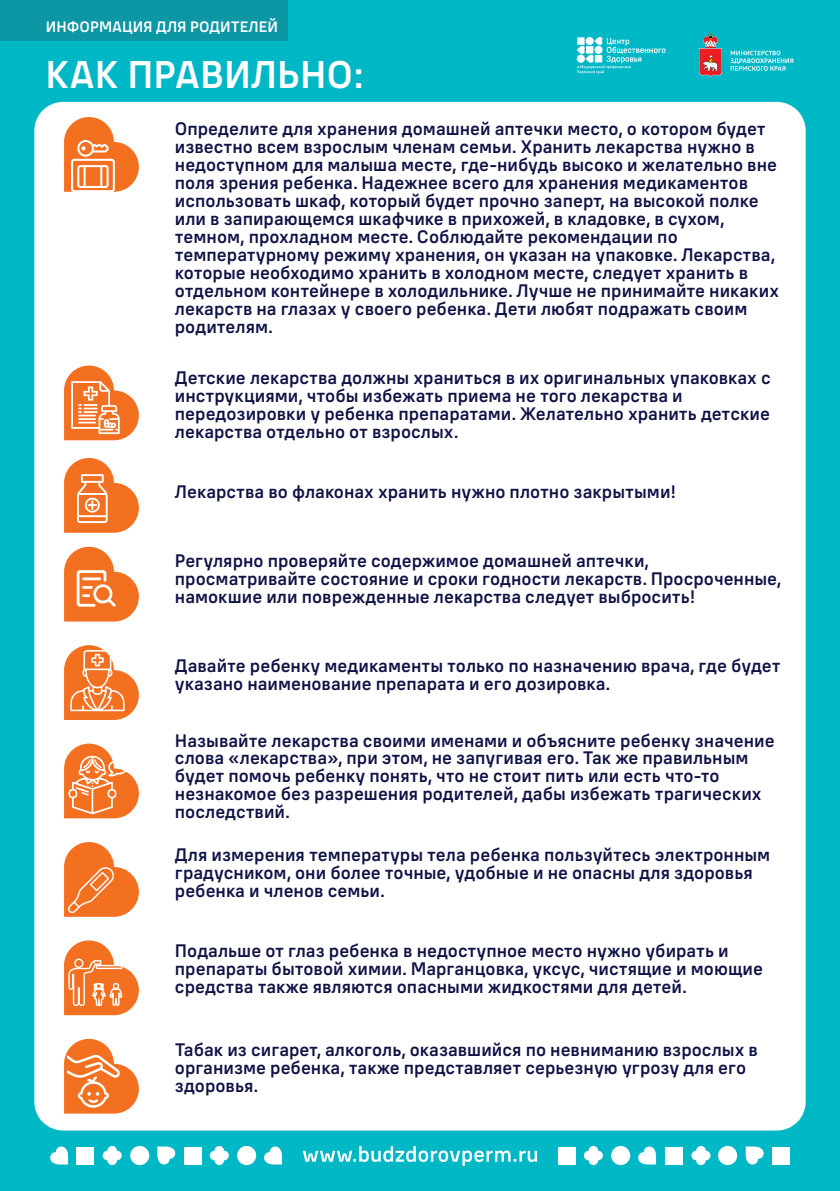
<style>
.page{position:relative;width:840px;height:1191px;background:#fff}
.page>*{position:absolute;margin:0;border:0;box-sizing:border-box;transform-origin:0 0}
.t1{font:500 38.2px "ALS Wagon";color:#fff}
.t2{font:500 18px/18px "ALS Wagon";color:#101345}
.t3{font:500 15px "ALS Wagon";color:#fff}
</style>
<div class="page">
<div style="left:0;top:0;width:839px;height:1191px;background:#00b7c6"></div>
<div style="left:0;top:0;width:288px;height:41px;background:#0d96a3"></div>
<div style="left:77px;top:1146px;width:17px;height:18px;background:#fff"></div>
<svg style="left:50px;top:1146px;width:18px;height:18px"></svg>
<div style="left:130px;top:1146px;width:19px;height:19px;background:#fff;border-radius:50%"></div>
<div style="left:184px;top:1146px;width:17px;height:18px;background:#fff"></div>
<svg style="left:210px;top:1146px;width:19px;height:19px"></svg>
<svg style="left:157px;top:1146px;width:19px;height:19px"></svg>
<svg style="left:103px;top:1146px;width:19px;height:19px"></svg>
<div style="left:772px;top:1146px;width:17px;height:18px;background:#fff"></div>
<div style="left:717px;top:1146px;width:19px;height:19px;background:#fff;border-radius:50%"></div>
<svg style="left:691px;top:1146px;width:19px;height:19px"></svg>
<svg style="left:745px;top:1146px;width:18px;height:19px"></svg>
<div style="left:664px;top:1146px;width:18px;height:18px;background:#fff"></div>
<div style="left:237px;top:1146px;width:19px;height:19px;background:#fff;border-radius:50%"></div>
<svg style="left:264px;top:1146px;width:18px;height:18px"></svg>
<div style="left:610px;top:1146px;width:20px;height:19px;background:#fff;border-radius:50%"></div>
<svg style="left:638px;top:1146px;width:17px;height:18px"></svg>
<div style="left:558px;top:1146px;width:17px;height:18px;background:#fff"></div>
<svg style="left:583px;top:1146px;width:19px;height:19px"></svg>
<svg style="left:303px;top:1146px;width:233px;height:19px"></svg>
<svg style="left:576px;top:37px;width:89px;height:37px"></svg>
<svg style="left:730px;top:51px;width:62px;height:20px"></svg>
<svg style="left:698px;top:33px;width:23px;height:45px"></svg>
<div style="left:34px;top:102px;width:771px;height:1028px;background:#fff;border-radius:29px"></div>
<svg style="left:64px;top:117px;width:75px;height:75px"></svg>
<svg style="left:64px;top:458px;width:75px;height:75px"></svg>
<svg style="left:64px;top:365px;width:75px;height:75px"></svg>
<svg style="left:64px;top:547px;width:75px;height:74px"></svg>
<svg style="left:64px;top:645px;width:75px;height:75px"></svg>
<svg style="left:64px;top:743px;width:75px;height:75px"></svg>
<svg style="left:64px;top:842px;width:75px;height:74px"></svg>
<svg style="left:64px;top:1038px;width:75px;height:75px"></svg>
<svg style="left:64px;top:940px;width:75px;height:75px"></svg>
<p class="t3" style="left:46px;top:21px;width:233px">ИНФОРМАЦИЯ ДЛЯ РОДИТЕЛЕЙ</p>
<h1 class="t1" style="left:45px;top:61px;width:320px">КАК ПРАВИЛЬНО:</h1>
<p class="t2" style="left:175px;top:123px;width:605px">Определите для хранения домашней аптечки место, о котором будет известно всем взрослым членам семьи. Хранить лекарства нужно в недоступном для малыша месте, где-нибудь высоко и желательно вне поля зрения ребенка. Надежнее всего для хранения медикаментов использовать шкаф, который будет прочно заперт, на высокой полке или в запирающемся шкафчике в прихожей, в кладовке, в сухом, темном, прохладном месте. Соблюдайте рекомендации по температурному режиму хранения, он указан на упаковке. Лекарства, которые необходимо хранить в холодном месте, следует хранить в отдельном контейнере в холодильнике. Лучше не принимайте никаких лекарств на глазах у своего ребенка. Дети любят подражать своим родителям.</p>
<p class="t2" style="left:175px;top:372px;width:597px">Детские лекарства должны храниться в их оригинальных упаковках с инструкциями, чтобы избежать приема не того лекарства и передозировки у ребенка препаратами. Желательно хранить детские лекарства отдельно от взрослых.</p>
<p class="t2" style="left:175px;top:486px;width:502px">Лекарства во флаконах хранить нужно плотно закрытыми!</p>
<p class="t2" style="left:175px;top:555px;width:608px">Регулярно проверяйте содержимое домашней аптечки, просматривайте состояние и сроки годности лекарств. Просроченные, намокшие или поврежденные лекарства следует выбросить!</p>
<p class="t2" style="left:175px;top:659px;width:606px">Давайте ребенку медикаменты только по назначению врача, где будет указано наименование препарата и его дозировка.</p>
<p class="t2" style="left:175px;top:734px;width:601px">Называйте лекарства своими именами и объясните ребенку значение слова «лекарства», при этом, не запугивая его. Так же правильным будет помочь ребенку понять, что не стоит пить или есть что-то незнакомое без разрешения родителей, дабы избежать трагических последствий.</p>
<p class="t2" style="left:175px;top:848px;width:596px">Для измерения температуры тела ребенка пользуйтесь электронным градусником, они более точные, удобные и не опасны для здоровья ребенка и членов семьи.</p>
<p class="t2" style="left:175px;top:944px;width:589px">Подальше от глаз ребенка в недоступное место нужно убирать и препараты бытовой химии. Марганцовка, уксус, чистящие и моющие средства также являются опасными жидкостями для детей.</p>
<p class="t2" style="left:175px;top:1043px;width:584px">Табак из сигарет, алкоголь, оказавшийся по невниманию взрослых в организме ребенка, также представляет серьезную угрозу для его здоровья.</p>
</div>
